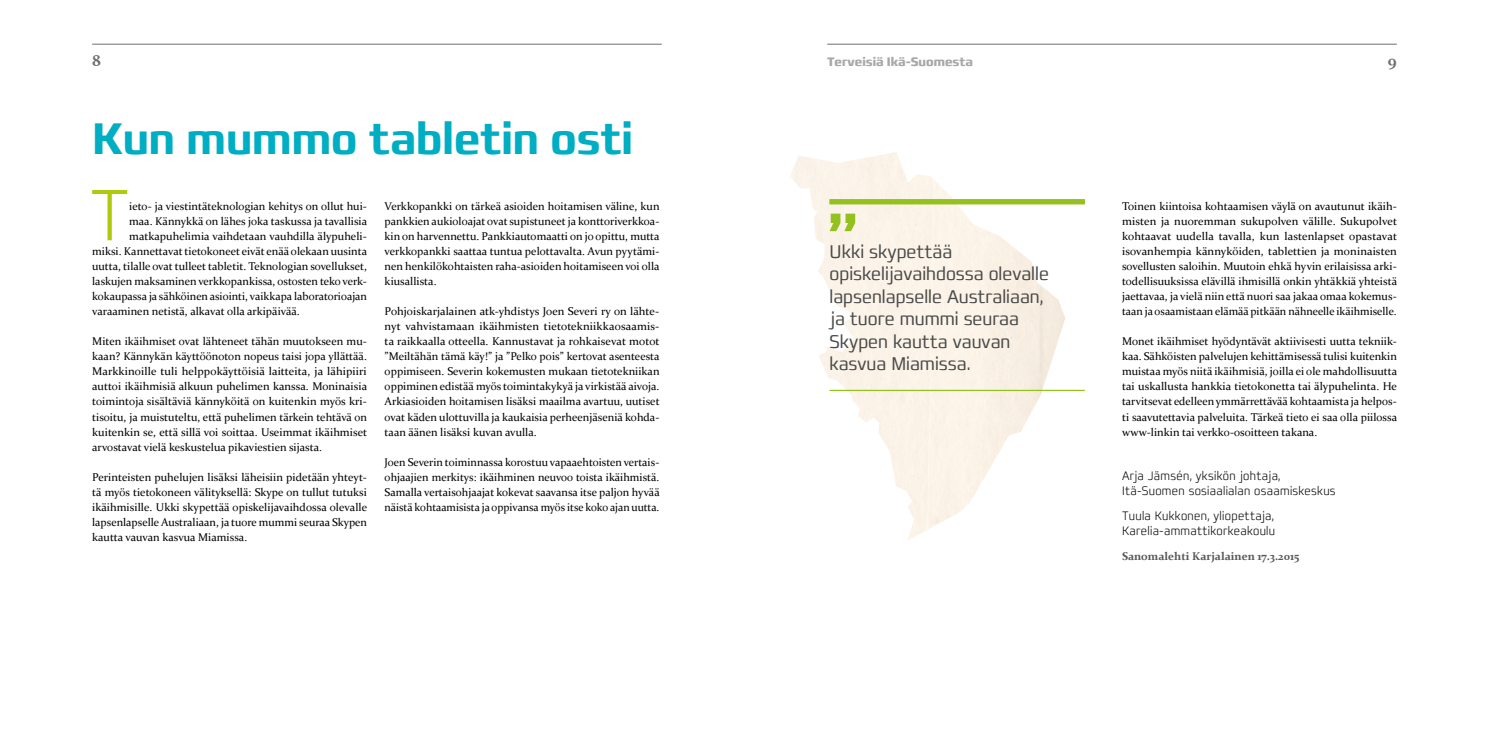
<style>
.page{position:relative;width:1489px;height:745px;background:#fff}
.page>*{position:absolute;margin:0;border:0;box-sizing:border-box;transform-origin:0 0}
.t1{font:200 condensed 73.88px "Francker CYR";color:#afca0b}
.t2{font:45px "Francker CYR Condensed Smbold";color:#00aec4}
.t3{font:300 condensed 18.75px/22.5px "Francker CYR";color:#4a4a49}
.t4{font:700 16.25px "Constantia";color:#706f6f}
.t5{font:200 condensed 12.5px/15px "Francker CYR";letter-spacing:.025em;color:#000}
.t6{font:700 condensed 12.5px "Francker CYR";color:#a8a8a7}
.t7{font:11.25px/15px "Constantia";color:#000;text-align:justify}
.t8{font:700 11.25px "Constantia";color:#575756}
</style>
<div class="page">
<hr style="left:92px;top:44px;width:569px;height:1px;background:#706f6f">
<hr style="left:827px;top:44px;width:569px;height:1px;background:#706f6f">
<hr style="left:829px;top:389px;width:255px;height:2px;background:#95c11f">
<svg style="left:829px;top:213px;width:26px;height:18px"></svg>
<div style="left:829px;top:199px;width:255px;height:5px;background:#95c11f"></div>
<h3 class="t4" style="left:92px;top:49px;width:10px">8</h3>
<p class="t6" style="left:827px;top:54px;width:147px">Terveisiä Ikä-Suomesta</p>
<h3 class="t4" style="left:1387px;top:49px;width:10px">9</h3>
<h2 class="t2" style="left:92px;top:110px;width:542px">Kun mummo tabletin osti</h2>
<h1 class="t1" style="left:90px;top:169px;width:40px">T</h1>
<p class="t7" style="left:129px;top:198px;width:239px">ieto- ja viestintäteknologian kehitys on ollut hui-</p>
<p class="t7" style="left:129px;top:213px;width:239px">maa. Kännykkä on lähes joka taskussa ja tavallisia</p>
<p class="t7" style="left:129px;top:228px;width:239px">matkapuhelimia vaihdetaan vauhdilla älypuheli-</p>
<p class="t7" style="left:92px;top:243px;width:276px">miksi. Kannettavat tietokoneet eivät enää olekaan uusinta</p>
<p class="t7" style="left:92px;top:258px;width:276px">uutta, tilalle ovat tulleet tabletit. Teknologian sovellukset,</p>
<p class="t7" style="left:92px;top:273px;width:276px">laskujen maksaminen verkkopankissa, ostosten teko verk-</p>
<p class="t7" style="left:92px;top:288px;width:276px">kokaupassa ja sähköinen asiointi, vaikkapa laboratorioajan</p>
<p class="t7" style="left:92px;top:303px;width:209px">varaaminen netistä, alkavat olla arkipäivää.</p>
<p class="t7" style="left:92px;top:333px;width:276px">Miten ikäihmiset ovat lähteneet tähän muutokseen mu&shy;kaan? Kännykän käyttöönoton nopeus taisi jopa yllättää.<br>Markkinoille tuli helppokäyttöisiä laitteita, ja lähipiiri auttoi ikäihmisiä alkuun puhelimen kanssa. Moninaisia toimintoja sisältäviä kännyköitä on kuitenkin myös kri&shy;tisoitu, ja muistuteltu, että puhelimen tärkein tehtävä on kuitenkin se, että sillä voi soittaa. Useimmat ikäihmiset arvostavat vielä keskustelua pikaviestien sijasta.</p>
<p class="t7" style="left:92px;top:468px;width:276px">Perinteisten puhelujen lisäksi läheisiin pidetään yhteyt&shy;tä myös tietokoneen välityksellä: Skype on tullut tutuksi ikäihmisille. Ukki skypettää opiskelijavaihdossa olevalle lapsenlapselle Australiaan, ja tuore mummi seuraa Skypen kautta vauvan kasvua Miamissa.</p>
<p class="t7" style="left:384px;top:198px;width:276px">Verkkopankki on tärkeä asioiden hoitamisen väline, kun pankkien aukioloajat ovat supistuneet ja konttoriverkkoa&shy;kin on harvennettu. Pankkiautomaatti on jo opittu, mutta verkkopankki saattaa tuntua pelottavalta. Avun pyytämi&shy;nen henkilökohtaisten raha-asioiden hoitamiseen voi olla kiusallista.</p>
<p class="t7" style="left:384px;top:303px;width:276px">Pohjoiskarjalainen atk-yhdistys Joen Severi ry on lähte&shy;nyt vahvistamaan ikäihmisten tietotekniikkaosaamis&shy;ta raikkaalla otteella. Kannustavat ja rohkaisevat motot ”Meiltähän tämä käy!” ja ”Pelko pois” kertovat asenteesta oppimiseen. Severin kokemusten mukaan tietotekniikan oppiminen edistää myös toimintakykyä ja virkistää aivoja.<br>Arkiasioiden hoitamisen lisäksi maailma avartuu, uutiset ovat käden ulottuvilla ja kaukaisia perheenjäseniä kohda&shy;taan äänen lisäksi kuvan avulla.</p>
<p class="t7" style="left:384px;top:453px;width:276px">Joen Severin toiminnassa korostuu vapaaehtoisten vertais&shy;ohjaajien merkitys: ikäihminen neuvoo toista ikäihmistä.<br>Samalla vertaisohjaajat kokevat saavansa itse paljon hyvää näistä kohtaamisista ja oppivansa myös itse koko ajan uutta.</p>
<h3 class="t3" style="left:829px;top:240px;width:221px">Ukki skypettää opiskelijavaihdossa olevalle lapsenlapselle Australiaan, ja tuore mummi seuraa<br>Skypen kautta vauvan kasvua Miamissa.</h3>
<p class="t7" style="left:1121px;top:198px;width:276px">Toinen kiintoisa kohtaamisen väylä on avautunut ikäih&shy;misten ja nuoremman sukupolven välille. Sukupolvet kohtaavat uudella tavalla, kun lastenlapset opastavat isovanhempia kännyköiden, tablettien ja moninaisten sovellusten saloihin. Muutoin ehkä hyvin erilaisissa arki&shy;todellisuuksissa elävillä ihmisillä onkin yhtäkkiä yhteistä jaettavaa, ja vielä niin että nuori saa jakaa omaa kokemus&shy;taan ja osaamistaan elämää pitkään nähneelle ikäihmiselle.</p>
<p class="t7" style="left:1121px;top:333px;width:276px">Monet ikäihmiset hyödyntävät aktiivisesti uutta tekniik&shy;kaa. Sähköisten palvelujen kehittämisessä tulisi kuitenkin muistaa myös niitä ikäihmisiä, joilla ei ole mahdollisuutta tai uskallusta hankkia tietokonetta tai älypuhelinta. He tarvitsevat edelleen ymmärrettävää kohtaamista ja helpos&shy;ti saavutettavia palveluita. Tärkeä tieto ei saa olla piilossa www-linkin tai verkko-osoitteen takana.</p>
<p class="t5" style="left:1121px;top:468px;width:215px">Arja Jämsén, yksikön johtaja,<br>Itä-Suomen sosiaalialan osaamiskeskus</p>
<p class="t5" style="left:1121px;top:508px;width:155px">Tuula Kukkonen, yliopettaja,<br>Karelia-ammattikorkeakoulu</p>
<p class="t8" style="left:1121px;top:547px;width:179px">Sanomalehti Karjalainen 17.3.2015</p>
</div>
